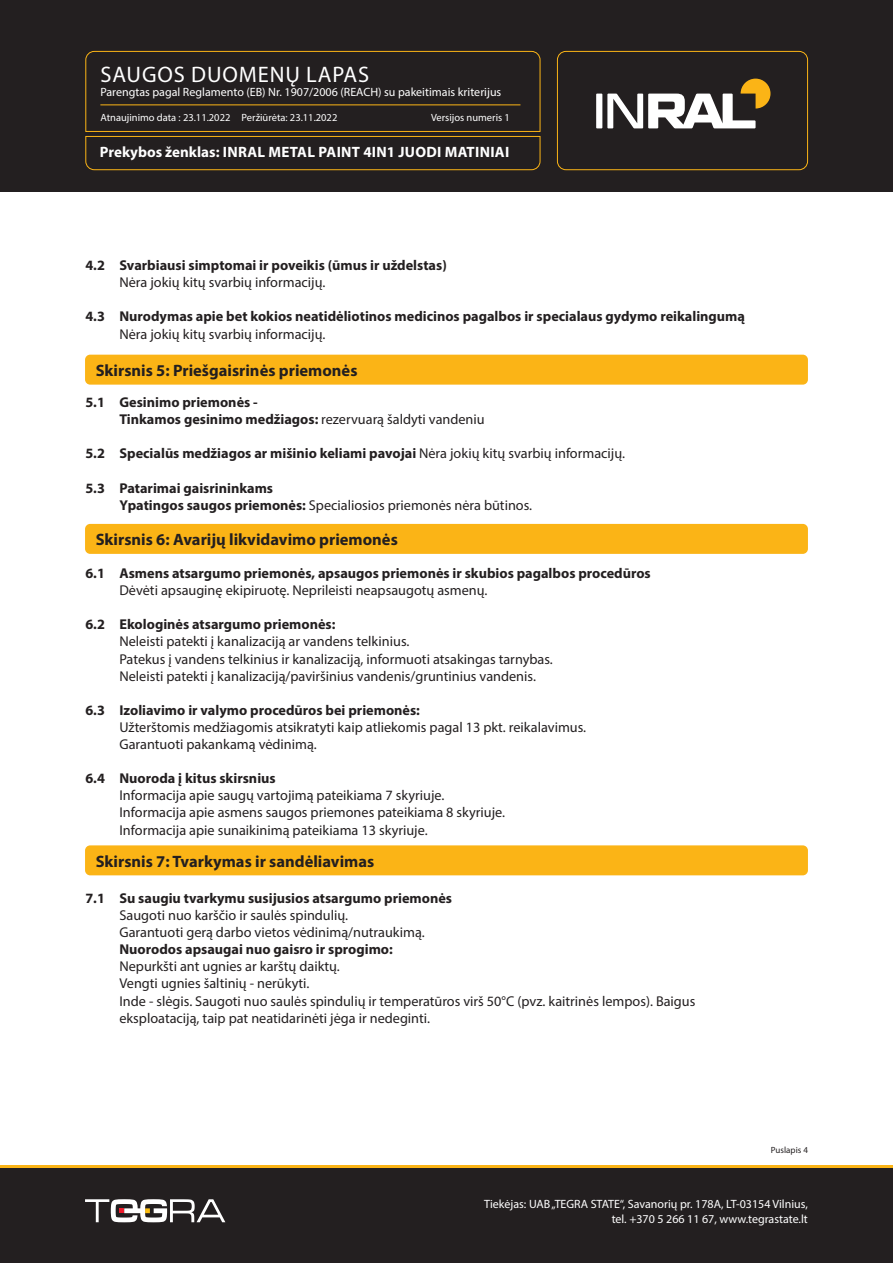
<style>
.page{position:relative;width:893px;height:1263px;background:#fff}
.page>*{position:absolute;margin:0;border:0;box-sizing:border-box;transform-origin:0 0}
.t1{font:22.5px "Myriad Pro";letter-spacing:.04em;color:#fff}
.Skyrius_baltas{font:700 16.5px "Myriad Pro";color:#231f20}
.t2{font:700 15px "Myriad Pro";letter-spacing:.02em;color:#fff}
.Tekstas_paprastas_Bo{font:14.25px "Myriad Pro";color:#231f20}
.Tekstas_paprastas_Bo-2{font:700 14.25px "Myriad Pro";color:#231f20}
.t3{font:12px/14.4px "Myriad Pro";color:#fff;text-align:right}
.t4{font:10.5px "Myriad Pro";color:#fff}
.t5{font:9px "Myriad Pro";color:#231f20}
.s1{font-weight:400}
.s2{font-weight:700}
</style>
<div class="page">
<div style="left:0;top:1165px;width:893px;height:98px;background:#231f20"></div>
<div style="left:0;top:0;width:893px;height:191px;background:#231f20"></div>
<svg style="left:85px;top:51px;width:456px;height:119px"></svg>
<div style="left:557px;top:51px;width:251px;height:119px;border:1px solid #fbb416;border-radius:9px"></div>
<hr style="left:100px;top:104px;width:420px;height:1px;background:#fbb416">
<svg style="left:85px;top:1199px;width:140px;height:23px"></svg>
<div style="left:596px;top:94px;width:6px;height:34px;background:#fff"></div>
<svg style="left:607px;top:79px;width:163px;height:49px"></svg>
<hr style="left:0;top:1165px;width:893px;height:2px;background:#fbb416">
<div style="left:85px;top:355px;width:723px;height:30px;background:#fbb416;border-radius:5px"></div>
<div style="left:85px;top:524px;width:723px;height:30px;background:#fbb416;border-radius:5px"></div>
<div style="left:85px;top:845px;width:723px;height:30px;background:#fbb416;border-radius:5px"></div>
<h1 class="t1" style="left:101px;top:60px;width:270px">SAUGOS DUOMENŲ LAPAS</h1>
<p class="t3" style="left:100px;top:85px;width:402px">Parengtas pagal Reglamento (EB) Nr. 1907/2006 (REACH) su pakeitimais kriterijus</p>
<p class="t4" style="left:100px;top:111px;width:238px">Atnaujinimo data : 23.11.2022 Peržiūrėta: 23.11.2022</p>
<p class="t4" style="left:431px;top:111px;width:80px">Versijos numeris 1</p>
<p class="t2" style="left:100px;top:143px;width:411px">Prekybos ženklas: INRAL METAL PAINT 4IN1 JUODI MATINIAI</p>
<p class="Tekstas_paprastas_Bo-2" style="left:85px;top:256px;width:363px">4.2 Svarbiausi simptomai ir poveikis (ūmus ir uždelstas)</p>
<p class="Tekstas_paprastas_Bo" style="left:119px;top:274px;width:207px">Nėra jokių kitų svarbių informacijų.</p>
<p class="Tekstas_paprastas_Bo-2" style="left:85px;top:307px;width:661px">4.3 Nurodymas apie bet kokios neatidėliotinos medicinos pagalbos ir specialaus gydymo reikalingumą</p>
<p class="Tekstas_paprastas_Bo" style="left:119px;top:325px;width:207px">Nėra jokių kitų svarbių informacijų.</p>
<p class="Skyrius_baltas" style="left:96px;top:359px;width:263px">Skirsnis 5: Priešgaisrinės priemonės</p>
<p class="Tekstas_paprastas_Bo-2" style="left:85px;top:393px;width:174px">5.1 Gesinimo priemonės -</p>
<p class="Tekstas_paprastas_Bo-2" style="left:119px;top:410px;width:367px">Tinkamos gesinimo medžiagos: <span class="s1">rezervuarą šaldyti vandeniu</span></p>
<p class="Tekstas_paprastas_Bo-2" style="left:85px;top:444px;width:541px">5.2 Specialūs medžiagos ar mišinio keliami pavojai <span class="s1">Nėra jokių kitų svarbių informacijų.</span></p>
<p class="Tekstas_paprastas_Bo-2" style="left:85px;top:478px;width:189px">5.3 Patarimai gaisrininkams</p>
<p class="Tekstas_paprastas_Bo" style="left:119px;top:496px;width:414px"><span class="s2">Ypatingos saugos priemonės:</span> Specialiosios priemonės nėra būtinos.</p>
<p class="Skyrius_baltas" style="left:96px;top:529px;width:304px">Skirsnis 6: Avarijų likvidavimo priemonės</p>
<p class="Tekstas_paprastas_Bo-2" style="left:85px;top:564px;width:567px">6.1 Asmens atsargumo priemonės, apsaugos priemonės ir skubios pagalbos procedūros</p>
<p class="Tekstas_paprastas_Bo" style="left:119px;top:581px;width:370px">Dėvėti apsauginę ekipiruotę. Neprileisti neapsaugotų asmenų.</p>
<p class="Tekstas_paprastas_Bo-2" style="left:85px;top:615px;width:252px">6.2 Ekologinės atsargumo priemonės:</p>
<p class="Tekstas_paprastas_Bo" style="left:119px;top:633px;width:291px">Neleisti patekti į kanalizaciją ar vandens telkinius.</p>
<p class="Tekstas_paprastas_Bo" style="left:119px;top:650px;width:435px">Patekus į vandens telkinius ir kanalizaciją, informuoti atsakingas tarnybas.</p>
<p class="Tekstas_paprastas_Bo" style="left:119px;top:667px;width:418px">Neleisti patekti į kanalizaciją/paviršinius vandenis/gruntinius vandenis.</p>
<p class="Tekstas_paprastas_Bo-2" style="left:85px;top:701px;width:336px">6.3 Izoliavimo ir valymo procedūros bei priemonės:</p>
<p class="Tekstas_paprastas_Bo" style="left:119px;top:718px;width:468px">Užterštomis medžiagomis atsikratyti kaip atliekomis pagal 13 pkt. reikalavimus.</p>
<p class="Tekstas_paprastas_Bo" style="left:119px;top:735px;width:199px">Garantuoti pakankamą vėdinimą.</p>
<p class="Tekstas_paprastas_Bo-2" style="left:85px;top:769px;width:192px">6.4 Nuoroda į kitus skirsnius</p>
<p class="Tekstas_paprastas_Bo" style="left:119px;top:787px;width:326px">Informacija apie saugų vartojimą pateikiama 7 skyriuje.</p>
<p class="Tekstas_paprastas_Bo" style="left:119px;top:804px;width:387px">Informacija apie asmens saugos priemones pateikiama 8 skyriuje.</p>
<p class="Tekstas_paprastas_Bo" style="left:119px;top:821px;width:310px">Informacija apie sunaikinimą pateikiama 13 skyriuje.</p>
<p class="Skyrius_baltas" style="left:96px;top:850px;width:280px">Skirsnis 7: Tvarkymas ir sandėliavimas</p>
<p class="Tekstas_paprastas_Bo-2" style="left:85px;top:889px;width:368px">7.1 Su saugiu tvarkymu susijusios atsargumo priemonės</p>
<p class="Tekstas_paprastas_Bo" style="left:119px;top:906px;width:230px">Saugoti nuo karščio ir saulės spindulių.</p>
<p class="Tekstas_paprastas_Bo" style="left:119px;top:923px;width:307px">Garantuoti gerą darbo vietos vėdinimą/nutraukimą.</p>
<p class="Tekstas_paprastas_Bo-2" style="left:119px;top:940px;width:275px">Nuorodos apsaugai nuo gaisro ir sprogimo:</p>
<p class="Tekstas_paprastas_Bo" style="left:119px;top:958px;width:222px">Nepurkšti ant ugnies ar karštų daiktų.</p>
<p class="Tekstas_paprastas_Bo" style="left:119px;top:975px;width:191px">Vengti ugnies šaltinių - nerūkyti.</p>
<p class="Tekstas_paprastas_Bo" style="left:119px;top:992px;width:577px">Inde - slėgis. Saugoti nuo saulės spindulių ir temperatūros virš 50°C (pvz. kaitrinės lempos). Baigus</p>
<p class="Tekstas_paprastas_Bo" style="left:119px;top:1009px;width:312px">eksploataciją, taip pat neatidarinėti jėga ir nedeginti.</p>
<p class="t5" style="left:771px;top:1144px;width:38px">Puslapis 4</p>
<p class="t3" style="left:484px;top:1197px;width:325px">Tiekėjas: UAB „TEGRA STATE“, Savanorių pr. 178A, LT-03154 Vilnius, tel. +370 5 266 11 67, www.tegrastate.lt</p>
</div>
